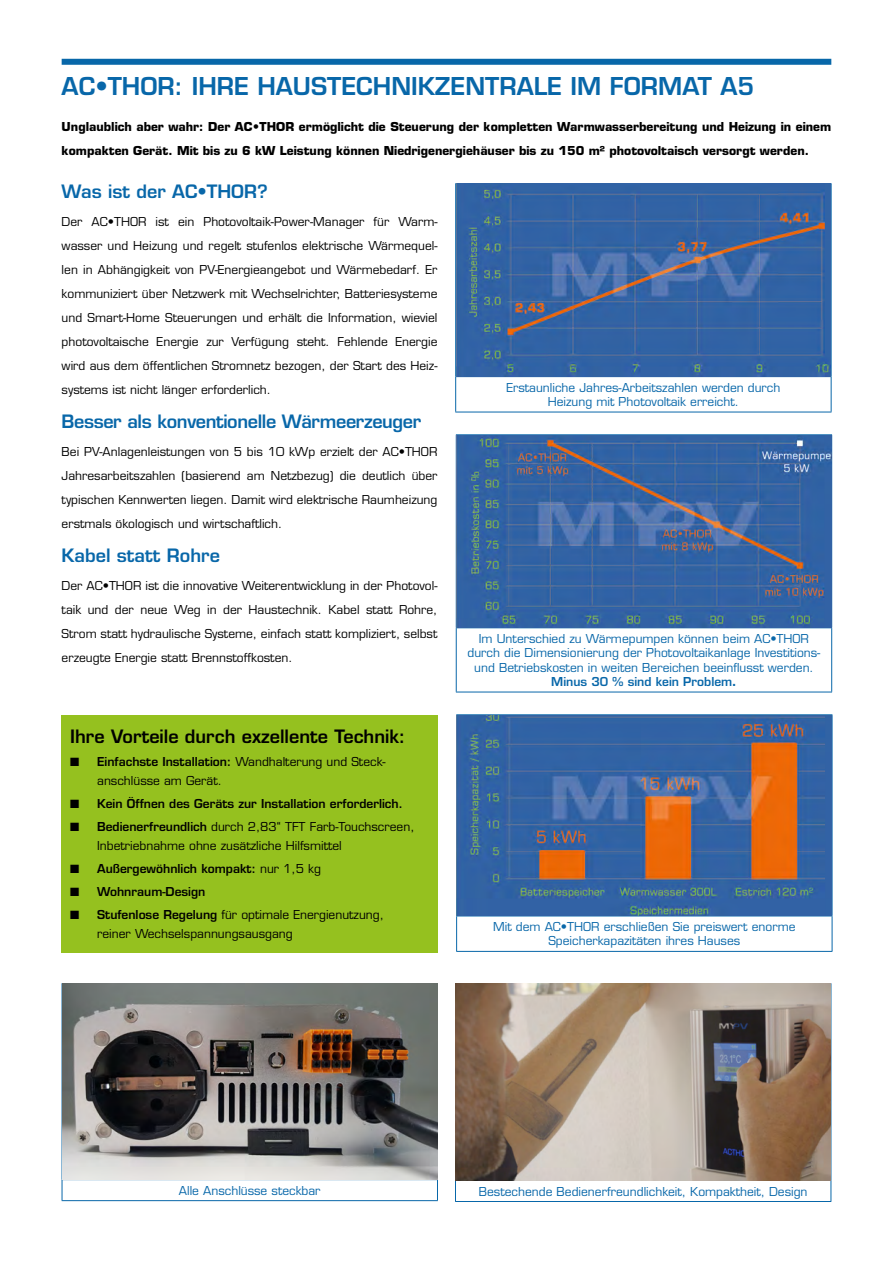
<style>
.page{position:relative;width:893px;height:1263px;background:#fff}
.page>*{position:absolute;margin:0;border:0;box-sizing:border-box;transform-origin:0 0}
.t1{font:600 24px "Eurostile LT Std";color:#0867a9}
.t2{font:600 18px "Eurostile LT Std";letter-spacing:-.02em;color:#0867a9}
.t3{font:600 18px "Eurostile LT Std";color:#000}
.t4{font:600 18px "Eurostile LT Std";color:#0867a9}
.t5{font:12px/24px "Eurostile LT Std";color:#000;text-align:justify}
.t6{font:12px/14.4px "Eurostile LT Std";color:#0867a9;text-align:center}
.t7{font:700 12px/24px "Eurostile LT Std";color:#000}
.t8{font:600 12px "Eurostile LT Std";color:#000}
.s1{font-weight:600}
.s2{font-weight:700}
.s3{font-weight:400}
</style>
<div class="page">
<div style="left:62px;top:59px;width:769px;height:6px;background:#0867a9"></div>
<hr style="left:456px;top:434px;width:376px;height:1px;background:#0867a9">
<hr style="left:456px;top:435px;width:1px;height:192px;background:#0867a9">
<hr style="left:831px;top:435px;width:1px;height:192px;background:#0867a9">
<hr style="left:456px;top:627px;width:376px;height:1px;background:#0867a9">
<hr style="left:456px;top:628px;width:1px;height:64px;background:#0867a9">
<hr style="left:831px;top:628px;width:1px;height:64px;background:#0867a9">
<hr style="left:456px;top:692px;width:376px;height:1px;background:#0867a9">
<img style="left:457px;top:435px;width:374px;height:192px">
<hr style="left:456px;top:714px;width:376px;height:1px;background:#0867a9">
<hr style="left:456px;top:715px;width:1px;height:200px;background:#0867a9">
<hr style="left:832px;top:715px;width:1px;height:200px;background:#0867a9">
<hr style="left:456px;top:915px;width:376px;height:1px;background:#0867a9">
<hr style="left:456px;top:916px;width:1px;height:35px;background:#0867a9">
<hr style="left:832px;top:916px;width:1px;height:35px;background:#0867a9">
<hr style="left:456px;top:951px;width:376px;height:1px;background:#0867a9">
<img style="left:457px;top:715px;width:375px;height:200px">
<hr style="left:455px;top:183px;width:376px;height:1px;background:#0867a9">
<hr style="left:455px;top:184px;width:1px;height:192px;background:#0867a9">
<hr style="left:831px;top:184px;width:1px;height:192px;background:#0867a9">
<hr style="left:455px;top:376px;width:376px;height:1px;background:#0867a9">
<hr style="left:455px;top:377px;width:1px;height:35px;background:#0867a9">
<hr style="left:831px;top:377px;width:1px;height:35px;background:#0867a9">
<hr style="left:455px;top:412px;width:376px;height:1px;background:#0867a9">
<img style="left:456px;top:184px;width:375px;height:192px">
<hr style="left:62px;top:983px;width:376px;height:1px;background:#0867a9">
<hr style="left:437px;top:984px;width:1px;height:195px;background:#0867a9">
<hr style="left:62px;top:1179px;width:376px;height:1px;background:#0867a9">
<svg style="left:62px;top:1180px;width:1px;height:20px"></svg>
<svg style="left:437px;top:1180px;width:1px;height:20px"></svg>
<hr style="left:62px;top:1200px;width:376px;height:1px;background:#0867a9">
<img style="left:62px;top:984px;width:375px;height:195px">
<hr style="left:455px;top:983px;width:376px;height:1px;background:#0867a9">
<hr style="left:455px;top:984px;width:1px;height:196px;background:#0867a9">
<hr style="left:831px;top:984px;width:1px;height:196px;background:#0867a9">
<hr style="left:455px;top:1180px;width:376px;height:1px;background:#0867a9">
<svg style="left:455px;top:1181px;width:1px;height:20px"></svg>
<svg style="left:831px;top:1181px;width:1px;height:20px"></svg>
<hr style="left:455px;top:1201px;width:376px;height:1px;background:#0867a9">
<img style="left:456px;top:984px;width:375px;height:196px">
<div style="left:62px;top:715px;width:376px;height:237px;background:#95c11f"></div>
<h1 class="t1" style="left:62px;top:71px;width:694px">AC•THOR: IHRE HAUSTECHNIKZENTRALE IM FORMAT A5</h1>
<p class="t7" style="left:62px;top:115px;width:771px">Unglaublich aber wahr: Der AC•THOR ermöglicht die Steuerung der kompletten Warmwasserbereitung und Heizung in einem kompakten Gerät. Mit bis zu 6 kW Leistung können Niedrigenergiehäuser bis zu 150 m² photovoltaisch versorgt werden.</p>
<h2 class="t4" style="left:62px;top:180px;width:208px">Was ist der AC•THOR?</h2>
<p class="t5" style="left:62px;top:209px;width:377px">Der AC•THOR ist ein Photovoltaik-Power-Manager für Warm&shy;wasser und Heizung und regelt stufenlos elektrische Wärmequel&shy;len in Abhängigkeit von PV-Energieangebot und Wärmebedarf. Er kommuniziert über Netzwerk mit Wechselrichter, Batteriesysteme und Smart-Home Steuerungen und erhält die Information, wieviel photovoltaische Energie zur Verfügung steht. Fehlende Energie wird aus dem öffentlichen Stromnetz bezogen, der Start des Heiz&shy;systems ist nicht länger erforderlich.</p>
<h2 class="t2" style="left:62px;top:410px;width:361px">Besser als konventionelle Wärmeerzeuger</h2>
<p class="t5" style="left:62px;top:440px;width:377px">Bei PV-Anlagenleistungen von 5 bis 10 kWp erzielt der AC•THOR Jahresarbeitszahlen (basierend am Netzbezug) die deutlich über typischen Kennwerten liegen. Damit wird elektrische Raumheizung erstmals ökologisch und wirtschaftlich.</p>
<h2 class="t4" style="left:62px;top:544px;width:160px">Kabel statt Rohre</h2>
<p class="t5" style="left:62px;top:574px;width:377px">Der AC•THOR ist die innovative Weiterentwicklung in der Photovol&shy;taik und der neue Weg in der Haustechnik. Kabel statt Rohre, Strom statt hydraulische Systeme, einfach statt kompliziert, selbst erzeugte Energie statt Brennstoffkosten.</p>
<p class="t6" style="left:506px;top:380px;width:276px">Erstaunliche Jahres-Arbeitszahlen werden durch<br>Heizung mit Photovoltaik erreicht.</p>
<p class="t6" style="left:468px;top:631px;width:354px">Im Unterschied zu Wärmepumpen können beim AC•THOR durch die Dimensionierung der Photovoltaikanlage Investitions&shy;und Betriebskosten in weiten Bereichen beeinflusst werden.<br><span class="s1">Minus 30 % sind kein Problem</span><span class="s2">.</span></p>
<h2 class="t3" style="left:70px;top:725px;width:337px">Ihre Vorteile durch exzellente Technik:</h2>
<p class="t5" style="left:97px;top:753px;width:290px;line-height:18.8px;text-indent:-27px">■ <span class="s1">Einfachste Installation:</span> Wandhalterung und Steck&shy;anschlüsse am Gerät.</p>
<p class="t8" style="left:70px;top:796px;width:334px">■ Kein Öffnen des Geräts zur Installation erforderlich.</p>
<p class="t5" style="left:97px;top:817px;width:319px;line-height:18.8px;text-indent:-27px">■ <span class="s1">Bedienerfreundlich</span> durch 2,83‘‘ TFT Farb--Touchscreen,<br>Inbetriebnahme ohne zusätzliche Hilfsmittel</p>
<p class="t8" style="left:70px;top:861px;width:252px">■ Außergewöhnlich kompakt: <span class="s3">nur 1,5 kg</span></p>
<p class="t8" style="left:70px;top:884px;width:137px">■ Wohnraum-Design</p>
<p class="t5" style="left:97px;top:905px;width:288px;line-height:18.8px;text-indent:-27px">■ <span class="s1">Stufenlose Regelung</span> für optimale Energienutzung, reiner Wechselspannungsausgang</p>
<p class="t6" style="left:493px;top:919px;width:304px">Mit dem AC•THOR erschließen Sie preiswert enorme<br>Speicherkapazitäten ihres Hauses</p>
<p class="t6" style="left:179px;top:1183px;width:143px">Alle Anschlüsse steckbar</p>
<p class="t6" style="left:479px;top:1184px;width:330px">Bestechende Bedienerfreundlichkeit, Kompaktheit, Design</p>
</div>
